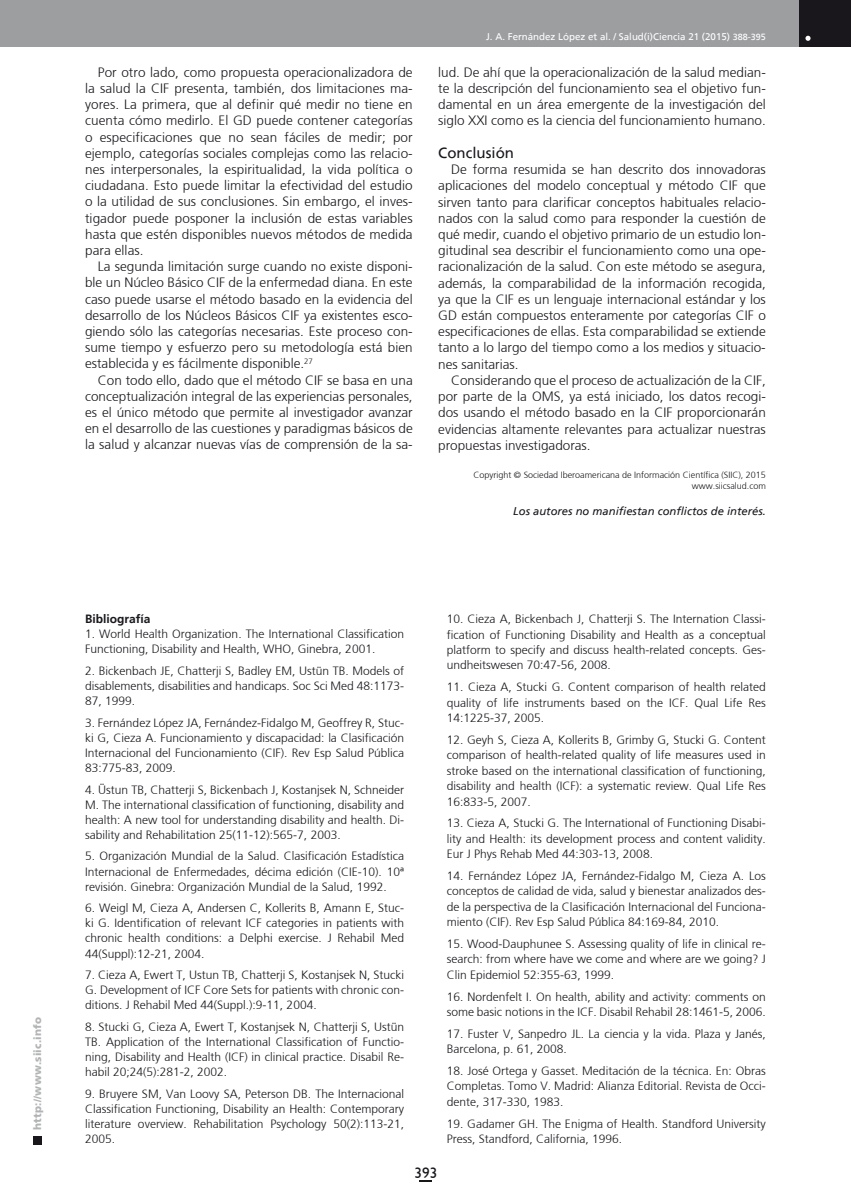
<style>
.page{position:relative;width:851px;height:1191px;background:#fff}
.page>*{position:absolute;margin:0;border:0;box-sizing:border-box;transform-origin:0 0}
.t1{font:15px "Frutiger";color:#1a171c}
.t2{font:15px "Humanist 521 BT";color:#1a171c}
.t3{font:300 13.5px/16.2px "Frutiger";color:#1a171c;text-align:justify}
.t4{font:300 12px/15.1px "Frutiger";color:#1a171c;text-align:justify}
.t5{font:700 12px "Frutiger";color:#1a171c}
.t6{font:italic 11.25px "Frutiger";color:#1a171c}
.t7{font:900 10.5px "Frutiger";letter-spacing:.015em;color:#b1b3b4}
.t8{font:9.75px "Frutiger";color:#fff}
.t9{font:300 9px/11.7px "Frutiger";color:#1a171c;text-align:right}
.s1{font-size:9px}
</style>
<div class="page">
<div style="left:33px;top:1135px;width:9px;height:9px;background:#1a171c"></div>
<div style="left:0;top:0;width:850px;height:47px;background:#9d9ea0"></div>
<div style="left:799px;top:0;width:51px;height:47px;background:#1a171c"></div>
<svg style="left:805px;top:36px;width:5px;height:5px"></svg>
<svg style="left:419px;top:1180px;width:13px;height:1px"></svg>
<p class="t7" style="left:31px;top:1129px;width:114px;rotate:-90deg">http://www.siic.info</p>
<p class="t3" style="left:85px;top:64px;width:329px;text-indent:13px">Por otro lado, como propuesta operacionalizadora de la salud la CIF presenta, también, dos limitaciones ma&shy;yores. La primera, que al definir qué medir no tiene en cuenta cómo medirlo. El GD puede contener categorías o especificaciones que no sean fáciles de medir; por ejemplo, categorías sociales complejas como las relacio&shy;nes interpersonales, la espiritualidad, la vida política o ciudadana. Esto puede limitar la efectividad del estudio o la utilidad de sus conclusiones. Sin embargo, el inves&shy;tigador puede posponer la inclusión de estas variables hasta que estén disponibles nuevos métodos de medida para ellas.</p>
<p class="t3" style="left:85px;top:258px;width:329px;text-indent:13px">La segunda limitación surge cuando no existe disponi&shy;ble un Núcleo Básico CIF de la enfermedad diana. En este caso puede usarse el método basado en la evidencia del desarrollo de los Núcleos Básicos CIF ya existentes esco&shy;giendo sólo las categorías necesarias. Este proceso con&shy;sume tiempo y esfuerzo pero su metodología está bien establecida y es fácilmente disponible.<sup>27</sup></p>
<p class="t3" style="left:85px;top:372px;width:329px;text-indent:13px">Con todo ello, dado que el método CIF se basa en una conceptualización integral de las experiencias personales, es el único método que permite al investigador avanzar en el desarrollo de las cuestiones y paradigmas básicos de la salud y alcanzar nuevas vías de comprensión de la sa-</p>
<p class="t8" style="left:486px;top:31px;width:281px">J. A. Fernández López et al. / Salud(i)Ciencia 21 (2015) <span class="s1">388-395</span></p>
<p class="t3" style="left:438px;top:64px;width:329px">lud. De ahí que la operacionalización de la salud median&shy;te la descripción del funcionamiento sea el objetivo fun&shy;damental en un área emergente de la investigación del siglo XXI como es la ciencia del funcionamiento humano.</p>
<p class="t1" style="left:438px;top:144px;width:77px">Conclusión</p>
<p class="t3" style="left:438px;top:161px;width:329px;text-indent:13px">De forma resumida se han descrito dos innovadoras aplicaciones del modelo conceptual y método CIF que sirven tanto para clarificar conceptos habituales relacio&shy;nados con la salud como para responder la cuestión de qué medir, cuando el objetivo primario de un estudio lon&shy;gitudinal sea describir el funcionamiento como una ope&shy;racionalización de la salud. Con este método se asegura, además, la comparabilidad de la información recogida, ya que la CIF es un lenguaje internacional estándar y los GD están compuestos enteramente por categorías CIF o especificaciones de ellas. Esta comparabilidad se extiende tanto a lo largo del tiempo como a los medios y situacio&shy;nes sanitarias.</p>
<p class="t3" style="left:438px;top:372px;width:329px;text-indent:13px">Considerando que el proceso de actualización de la CIF, por parte de la OMS, ya está iniciado, los datos recogi&shy;dos usando el método basado en la CIF proporcionarán evidencias altamente relevantes para actualizar nuestras propuestas investigadoras.</p>
<p class="t9" style="left:473px;top:468px;width:294px">Copyright © Sociedad Iberoamericana de Información Científica (SIIC), 2015 www.siicsalud.com</p>
<p class="t6" style="left:513px;top:504px;width:254px">Los autores no manifiestan conflictos de interés.</p>
<p class="t5" style="left:85px;top:612px;width:67px">Bibliografía</p>
<p class="t4" style="left:85px;top:626px;width:320px">1. World Health Organization. The International Classification<br>Functioning, Disability and Health, WHO, Ginebra, 2001.</p>
<p class="t4" style="left:85px;top:663px;width:320px">2. Bickenbach JE, Chatterji S, Badley EM, Ustün TB. Models of disablements, disabilities and handicaps. Soc Sci Med 48:1173- 87, 1999.</p>
<p class="t4" style="left:85px;top:715px;width:320px">3. Fernández López JA, Fernández-Fidalgo M, Geoffrey R, Stuc&shy;ki G, Cieza A. Funcionamiento y discapacidad: la Clasificación Internacional del Funcionamiento (CIF). Rev Esp Salud Pública 83:775-83, 2009.</p>
<p class="t4" style="left:85px;top:782px;width:320px">4. Üstun TB, Chatterji S, Bickenbach J, Kostanjsek N, Schneider M. The international classification of functioning, disability and health: A new tool for understanding disability and health. Di&shy;sability and Rehabilitation 25(11-12):565-7, 2003.</p>
<p class="t4" style="left:85px;top:848px;width:320px">5. Organización Mundial de la Salud. Clasificación Estadística Internacional de Enfermedades, décima edición (CIE-10). 10ª revisión. Ginebra: Organización Mundial de la Salud, 1992.</p>
<p class="t4" style="left:85px;top:900px;width:320px">6. Weigl M, Cieza A, Andersen C, Kollerits B, Amann E, Stuc&shy;ki G. Identification of relevant ICF categories in patients with chronic health conditions: a Delphi exercise. J Rehabil Med 44(Suppl):12-21, 2004.</p>
<p class="t4" style="left:85px;top:967px;width:320px">7. Cieza A, Ewert T, Ustun TB, Chatterji S, Kostanjsek N, Stucki G. Development of ICF Core Sets for patients with chronic con&shy;ditions. J Rehabil Med 44(Suppl.):9-11, 2004.</p>
<p class="t4" style="left:85px;top:1019px;width:320px">8. Stucki G, Cieza A, Ewert T, Kostanjsek N, Chatterji S, Ustün TB. Application of the International Classification of Functio&shy;ning, Disability and Health (ICF) in clinical practice. Disabil Re&shy;habil 20;24(5):281-2, 2002.</p>
<p class="t4" style="left:85px;top:1086px;width:320px">9. Bruyere SM, Van Loovy SA, Peterson DB. The Internacional Classification Functioning, Disability an Health: Contemporary literature overview. Rehabilitation Psychology 50(2):113-21, 2005.</p>
<p class="t4" style="left:446px;top:611px;width:320px">10. Cieza A, Bickenbach J, Chatterji S. The Internation Classi&shy;fication of Functioning Disability and Health as a conceptual platform to specify and discuss health-related concepts. Ges&shy;undheitswesen 70:47-56, 2008.</p>
<p class="t4" style="left:446px;top:679px;width:320px">11. Cieza A, Stucki G. Content comparison of health related quality of life instruments based on the ICF. Qual Life Res 14:1225-37, 2005.</p>
<p class="t4" style="left:446px;top:732px;width:320px">12. Geyh S, Cieza A, Kollerits B, Grimby G, Stucki G. Content comparison of health-related quality of life measures used in stroke based on the international classification of functioning, disability and health (ICF): a systematic review. Qual Life Res 16:833-5, 2007.</p>
<p class="t4" style="left:446px;top:815px;width:320px">13. Cieza A, Stucki G. The International of Functioning Disabi&shy;lity and Health: its development process and content validity.<br>Eur J Phys Rehab Med 44:303-13, 2008.</p>
<p class="t4" style="left:446px;top:868px;width:320px">14. Fernández López JA, Fernández-Fidalgo M, Cieza A. Los conceptos de calidad de vida, salud y bienestar analizados des&shy;de la perspectiva de la Clasificación Internacional del Funciona&shy;miento (CIF). Rev Esp Salud Pública 84:169-84, 2010.</p>
<p class="t4" style="left:446px;top:936px;width:320px">15. Wood-Dauphunee S. Assessing quality of life in clinical re&shy;search: from where have we come and where are we going? J Clin Epidemiol 52:355-63, 1999.</p>
<p class="t4" style="left:446px;top:988px;width:320px">16. Nordenfelt I. On health, ability and activity: comments on some basic notions in the ICF. Disabil Rehabil 28:1461-5, 2006.</p>
<p class="t4" style="left:446px;top:1026px;width:320px">17. Fuster V, Sanpedro JL. La ciencia y la vida. Plaza y Janés,<br>Barcelona, p. 61, 2008.</p>
<p class="t4" style="left:446px;top:1063px;width:320px">18. José Ortega y Gasset. Meditación de la técnica. En: Obras Completas. Tomo V. Madrid: Alianza Editorial. Revista de Occi&shy;dente, 317-330, 1983.</p>
<p class="t4" style="left:446px;top:1115px;width:320px">19. Gadamer GH. The Enigma of Health. Standford University<br>Press, Standford, California, 1996.</p>
<p class="t2" style="left:414px;top:1163px;width:24px">393</p>
</div>
